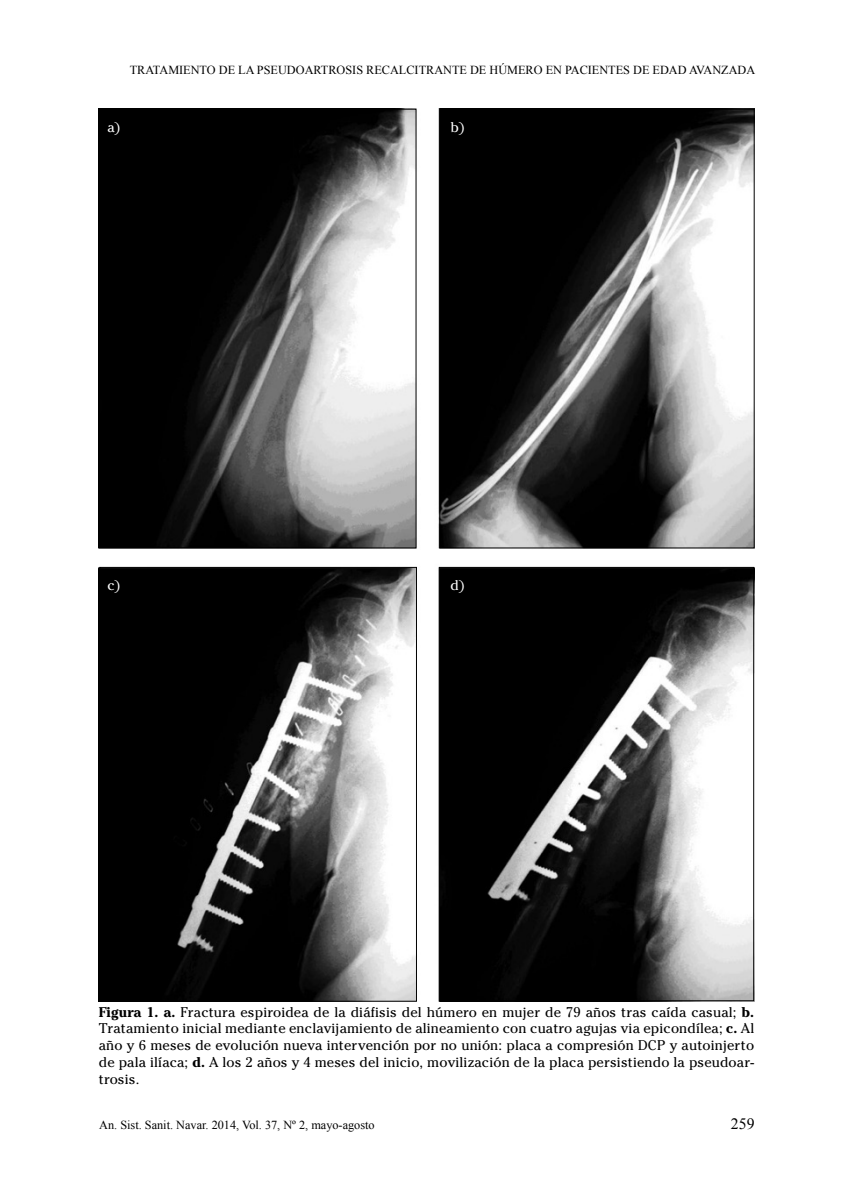
<style>
.page{position:relative;width:844px;height:1191px;background:#fff}
.page>*{position:absolute;margin:0;border:0;box-sizing:border-box;transform-origin:0 0}
.t1{font:15.75px "Times New Roman";color:#000}
.t2{font:14px/16.8px "Cheltenham";letter-spacing:.01em;color:#000;text-align:justify}
.t3{font:14px "Cheltenham";color:#fff}
.t4{font:12.25px "Times New Roman";color:#000}
.s1{font-weight:700}
</style>
<div class="page">
<img style="left:99px;top:109px;width:655px;height:892px">
<div style="left:99px;top:109px;width:317px;height:439px;border:1px solid #000"></div>
<div style="left:99px;top:567px;width:318px;height:434px;border:1px solid #000"></div>
<div style="left:439px;top:109px;width:315px;height:439px;border:1px solid #000"></div>
<div style="left:439px;top:567px;width:315px;height:434px;border:1px solid #000"></div>
<p class="t4" style="left:130px;top:62px;width:626px">TRATAMIENTO DE LA PSEUDOARTROSIS RECALCITRANTE DE HÚMERO EN PACIENTES DE EDAD AVANZADA</p>
<p class="t3" style="left:107px;top:119px;width:15px">a)</p>
<p class="t3" style="left:450px;top:119px;width:16px">b)</p>
<p class="t3" style="left:107px;top:577px;width:15px">c)</p>
<p class="t3" style="left:450px;top:577px;width:16px">d)</p>
<p class="t2" style="left:99px;top:1003px;width:656px"><span class="s1">Figura 1. a.</span> Fractura espiroidea de la diáfisis del húmero en mujer de 79 años tras caída casual; <span class="s1">b.<br></span>Tratamiento inicial mediante enclavijamiento de alineamiento con cuatro agujas via epicondílea; <span class="s1">c.</span> Al año y 6 meses de evolución nueva intervención por no unión: placa a compresión DCP y autoinjerto de pala ilíaca; <span class="s1">d.</span> A los 2 años y 4 meses del inicio, movilización de la placa persistiendo la pseudoar&shy;trosis.</p>
<p class="t4" style="left:99px;top:1116px;width:277px">AN. SIST. SANIT. NAVAR. 2014, VOL. 37, Nº 2, MAYO-AGOSTO</p>
<p class="t1" style="left:730px;top:1112px;width:25px">259</p>
</div>
